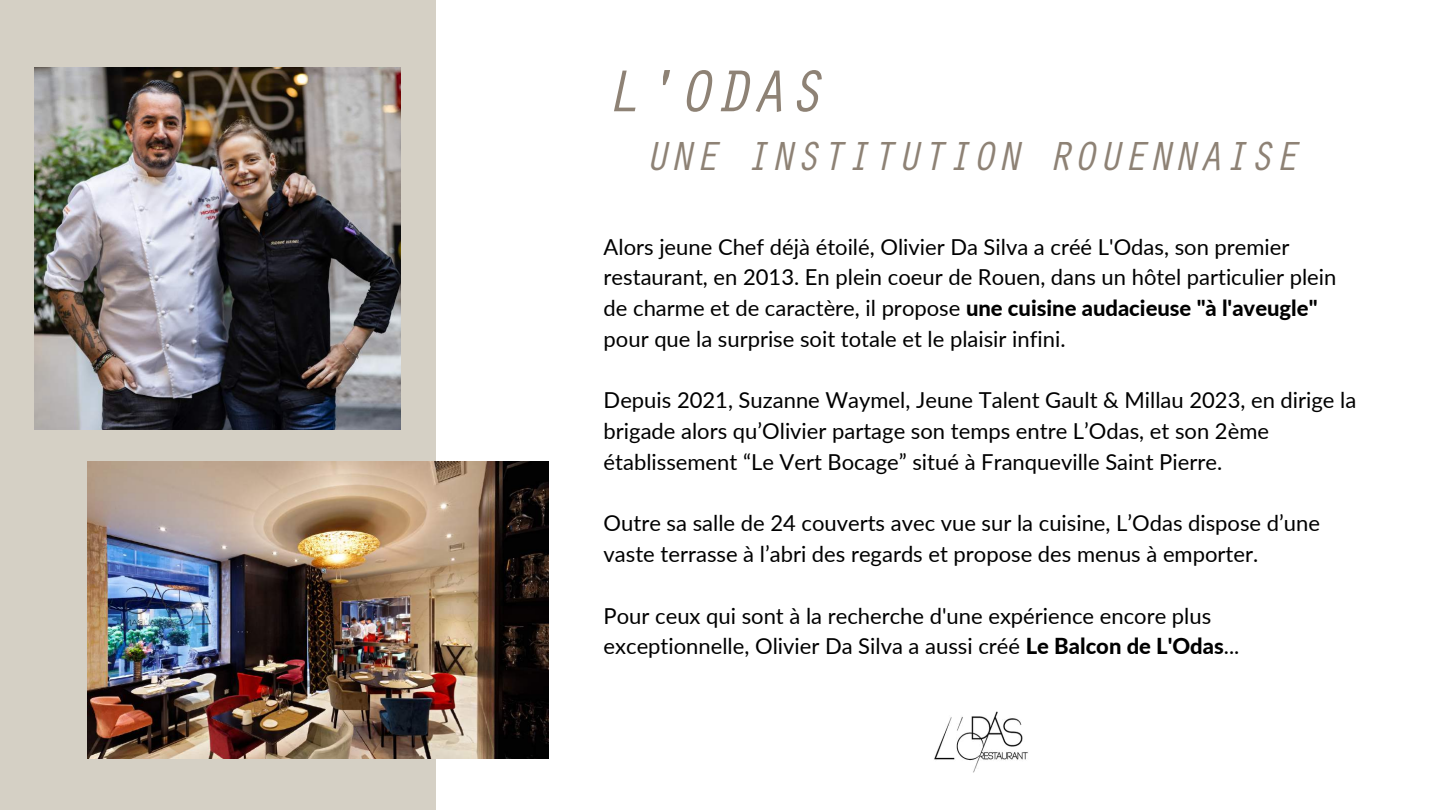
<style>
.page{position:relative;width:1440px;height:810px;background:#fff}
.page>*{position:absolute;margin:0;border:0;box-sizing:border-box;transform-origin:0 0}
.t1{font:italic 61px "Orator Std";color:#8e8275}
.t2{font:italic 42px "Orator Std";color:#8e8275}
.t3{font:22px/30.8px "Lato";color:#000}
.s1{font-weight:800}
</style>
<div class="page">
<div style="left:0;top:0;width:436px;height:810px;background:#d5d0c5"></div>
<img style="left:35px;top:68px;width:366px;height:362px">
<img style="left:87px;top:462px;width:462px;height:297px">
<img style="left:934px;top:711px;width:94px;height:61px">
<h1 class="t1" style="left:604px;top:71px;width:221px">L'ODAS</h1>
<h2 class="t2" style="left:644px;top:142px;width:657px">UNE INSTITUTION ROUENNAISE</h2>
<p class="t3" style="left:604px;top:231px;width:734px">Alors jeune Chef déjà étoilé, Olivier Da Silva a créé L'Odas, son premier restaurant, en 2013. En plein coeur de Rouen, dans un hôtel particulier plein de charme et de caractère, il propose <span class="s1">une cuisine audacieuse "à l'aveugle" </span>pour que la surprise soit totale et le plaisir infini.</p>
<p class="t3" style="left:604px;top:384px;width:754px">Depuis 2021, Suzanne Waymel, Jeune Talent Gault &amp; Millau 2023, en dirige la brigade alors qu’Olivier partage son temps entre L’Odas, et son 2ème établissement “Le Vert Bocage” situé à Franqueville Saint Pierre.</p>
<p class="t3" style="left:604px;top:507px;width:718px">Outre sa salle de 24 couverts avec vue sur la cuisine, L’Odas dispose d’une vaste terrasse à l’abri des regards et propose des menus à emporter.</p>
<p class="t3" style="left:604px;top:600px;width:637px">Pour ceux qui sont à la recherche d'une expérience encore plus exceptionnelle, Olivier Da Silva a aussi créé <span class="s1">Le Balcon de L'Odas</span>...</p>
</div>
